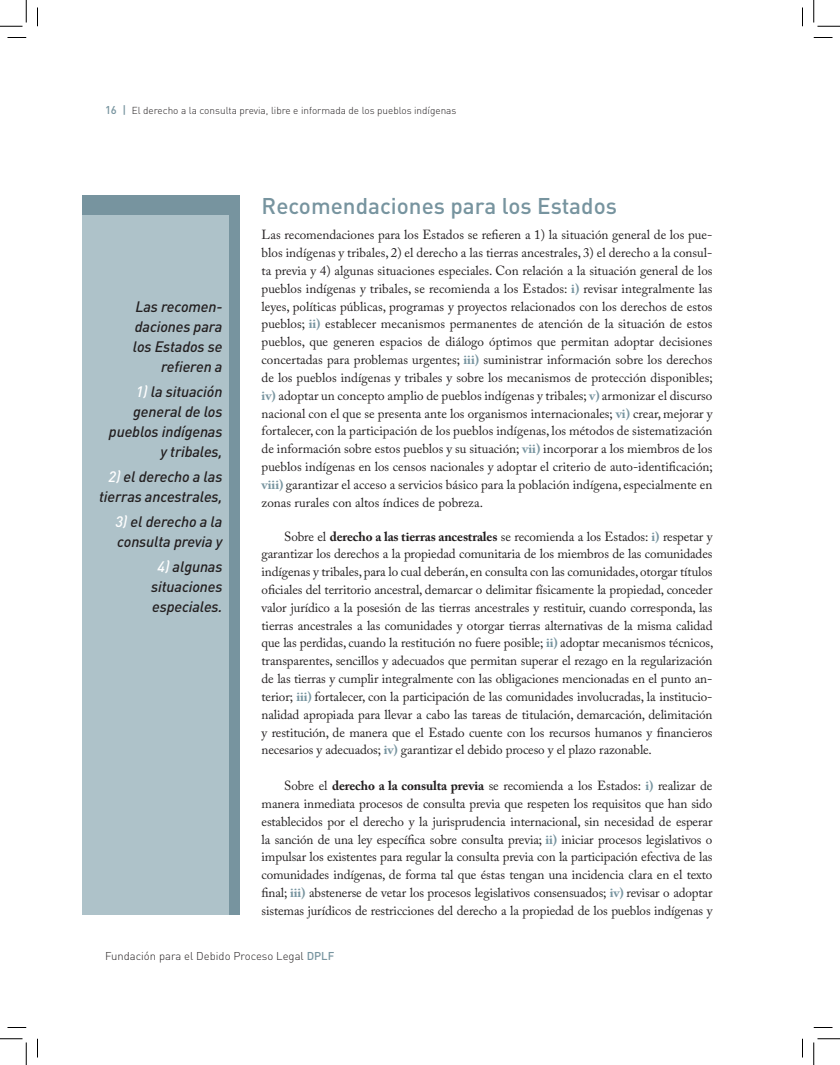
<style>
.page{position:relative;width:840px;height:1065px;background:#fff}
.page>*{position:absolute;margin:0;border:0;box-sizing:border-box;transform-origin:0 0}
.t1{font:500 22.5px "DIN";color:#77949f}
.t2{font:italic 500 15px/20px "DIN";letter-spacing:-.01em;color:#231f20;text-align:right}
.t3{font:13.12px/17.9px "Adobe Caslon Pro";letter-spacing:-.01em;color:#231f20;text-align:justify}
.t4{font:300 11.25px "DIN";color:#231f20}
.t5{font:300 10px "DIN";color:#231f20}
.s1{font-weight:500;font-size:11.25px;color:#77949f}
.s2{color:#fff}
.s3{font-weight:700;color:#77949f}
.s4{font-weight:700}
.s5{font-weight:500;color:#77949f}
</style>
<div class="page">
<div style="left:82px;top:195px;width:158px;height:720px;background:#77949f"></div>
<div style="left:82px;top:216px;width:146px;height:699px;background:#aec2c9"></div>
<svg style="left:8px;top:37px;width:18px;height:1px"></svg>
<svg style="left:814px;top:37px;width:18px;height:1px"></svg>
<svg style="left:8px;top:1027px;width:18px;height:1px"></svg>
<svg style="left:814px;top:1027px;width:18px;height:1px"></svg>
<svg style="left:37px;top:8px;width:1px;height:18px"></svg>
<svg style="left:37px;top:1039px;width:1px;height:19px"></svg>
<svg style="left:802px;top:8px;width:1px;height:18px"></svg>
<svg style="left:802px;top:1039px;width:1px;height:19px"></svg>
<svg style="left:0;top:0;width:27px;height:27px"></svg>
<svg style="left:0;top:1039px;width:27px;height:26px"></svg>
<svg style="left:814px;top:0;width:26px;height:27px"></svg>
<svg style="left:814px;top:1039px;width:26px;height:26px"></svg>
<p class="t5" style="left:105px;top:105px;width:353px"><span class="s1">16 |</span> El derecho a la consulta previa, libre e informada de los pueblos indígenas</p>
<p class="t2" style="left:133px;top:296px;width:91px">Las recomen&shy;daciones para los Estados se refieren a</p>
<p class="t2" style="left:109px;top:381px;width:115px"><span class="s2">1)</span> la situación general de los pueblos indígenas y tribales,</p>
<p class="t2" style="left:99px;top:466px;width:125px"><span class="s2">2)</span> el derecho a las tierras ancestrales,</p>
<p class="t2" style="left:116px;top:511px;width:108px;text-align:left"><span class="s2">3)</span> el derecho a la consulta previa y</p>
<p class="t2" style="left:151px;top:556px;width:73px;text-align:center"><span class="s2">4)</span> algunas situaciones especiales.</p>
<h1 class="t1" style="left:262px;top:191px;width:357px">Recomendaciones para los Estados</h1>
<p class="t3" style="left:262px;top:226px;width:453px">Las recomendaciones para los Estados se refieren a 1) la situación general de los pue&shy;blos indígenas y tribales, 2) el derecho a las tierras ancestrales, 3) el derecho a la consul&shy;ta previa y 4) algunas situaciones especiales. Con relación a la situación general de los pueblos indígenas y tribales, se recomienda a los Estados: <span class="s3">i)</span> revisar integralmente las leyes, políticas públicas, programas y proyectos relacionados con los derechos de estos pueblos; <span class="s3">ii)</span> establecer mecanismos permanentes de atención de la situación de estos pueblos, que generen espacios de diálogo óptimos que permitan adoptar decisiones concertadas para problemas urgentes; <span class="s3">iii)</span> suministrar información sobre los derechos de los pueblos indígenas y tribales y sobre los mecanismos de protección disponibles; <span class="s3">iv)</span> adoptar un concepto amplio de pueblos indígenas y tribales; <span class="s3">v)</span> armonizar el discurso nacional con el que se presenta ante los organismos internacionales; <span class="s3">vi)</span> crear, mejorar y fortalecer, con la participación de los pueblos indígenas, los métodos de sistematización de información sobre estos pueblos y su situación; <span class="s3">vii)</span> incorporar a los miembros de los pueblos indígenas en los censos nacionales y adoptar el criterio de auto-identificación; <span class="s3">viii)</span> garantizar el acceso a servicios básico para la población indígena, especialmente en zonas rurales con altos índices de pobreza.</p>
<p class="t3" style="left:262px;top:527px;width:453px;text-indent:23px">Sobre el <span class="s4">derecho a las tierras ancestrales</span> se recomienda a los Estados: <span class="s3">i)</span> respetar y garantizar los derechos a la propiedad comunitaria de los miembros de las comunidades indígenas y tribales, para lo cual deberán, en consulta con las comunidades, otorgar títulos oficiales del territorio ancestral, demarcar o delimitar físicamente la propiedad, conceder valor jurídico a la posesión de las tierras ancestrales y restituir, cuando corresponda, las tierras ancestrales a las comunidades y otorgar tierras alternativas de la misma calidad que las perdidas, cuando la restitución no fuere posible; <span class="s3">ii)</span> adoptar mecanismos técnicos, transparentes, sencillos y adecuados que permitan superar el rezago en la regularización de las tierras y cumplir integralmente con las obligaciones mencionadas en el punto an&shy;terior; <span class="s3">iii)</span> fortalecer, con la participación de las comunidades involucradas, la institucio&shy;nalidad apropiada para llevar a cabo las tareas de titulación, demarcación, delimitación y restitución, de manera que el Estado cuente con los recursos humanos y financieros necesarios y adecuados; <span class="s3">iv)</span> garantizar el debido proceso y el plazo razonable.</p>
<p class="t3" style="left:262px;top:777px;width:452px;text-indent:22px">Sobre el <span class="s4">derecho a la consulta previa</span> se recomienda a los Estados: <span class="s3">i)</span> realizar de manera inmediata procesos de consulta previa que respeten los requisitos que han sido establecidos por el derecho y la jurisprudencia internacional, sin necesidad de esperar la sanción de una ley específica sobre consulta previa; <span class="s3">ii)</span> iniciar procesos legislativos o impulsar los existentes para regular la consulta previa con la participación efectiva de las comunidades indígenas, de forma tal que éstas tengan una incidencia clara en el texto final; <span class="s3">iii)</span> abstenerse de vetar los procesos legislativos consensuados; <span class="s3">iv)</span> revisar o adoptar sistemas jurídicos de restricciones del derecho a la propiedad de los pueblos indígenas y</p>
<p class="t4" style="left:105px;top:949px;width:210px">Fundación para el Debido Proceso Legal <span class="s5">DPLF</span></p>
</div>
